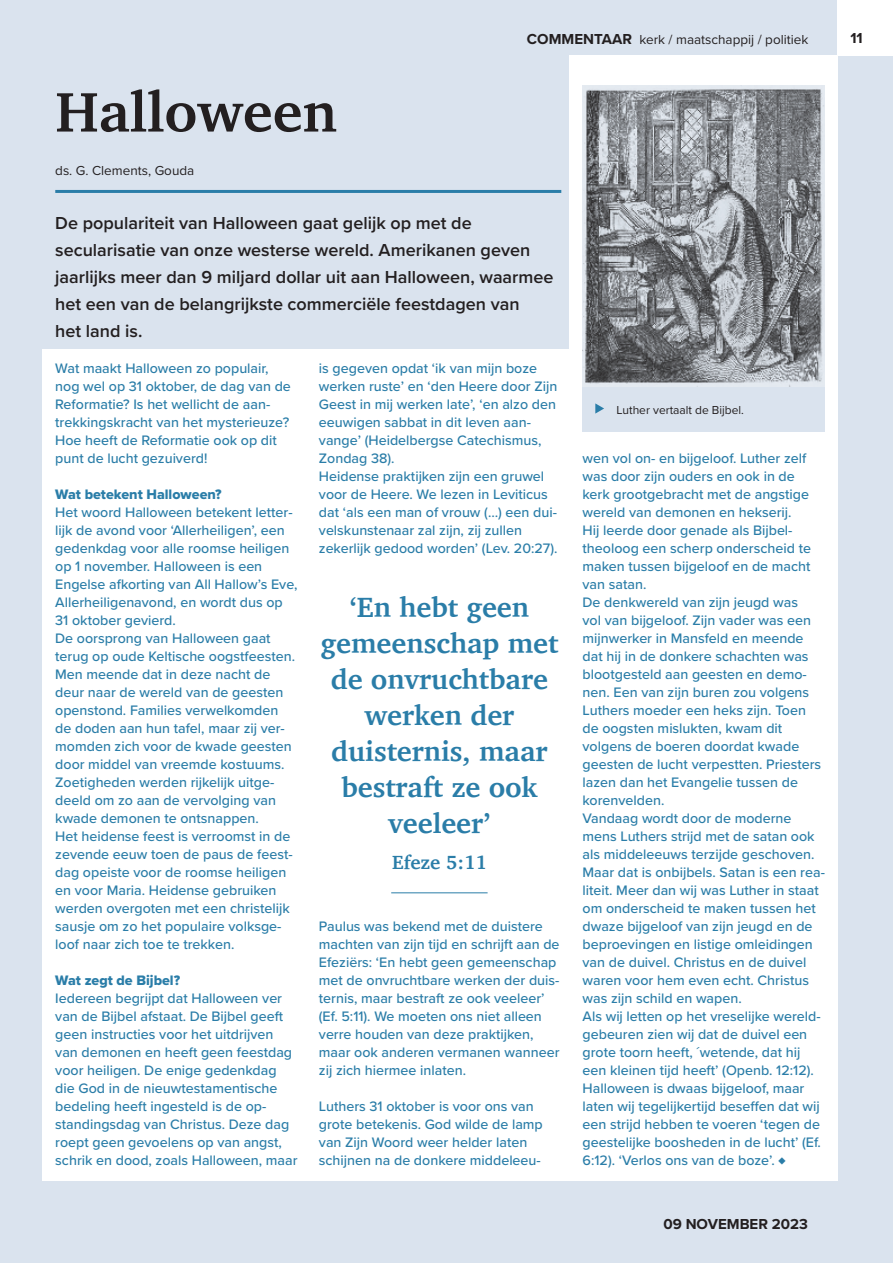
<style>
.page{position:relative;width:893px;height:1263px;background:#dae3ee}
.page>*{position:absolute;margin:0;border:0;box-sizing:border-box;transform-origin:0 0}
.t1{font:700 57px "Charter";color:#231f20}
.t2{font:700 28.5px/36px "Charter";color:#2a7da8;text-align:center}
.t3{font:700 19.5px "Charter";color:#2a7da8}
.t4{font:600 18px/27px "Proxima Nova";color:#231f20}
.t5{font:700 15px "Proxima Nova";color:#231f20}
.t6{font:500 14.25px/18px "Proxima Nova";color:#2a7da8}
.t7{font:14.25px "Proxima Nova Extrabld";color:#2a7da8}
.t8{font:13.5px "Proxima Nova";color:#231f20}
.t9{font:12px "Proxima Nova";color:#231f20}
.s1{font-weight:700;font-size:15px}
</style>
<div class="page">
<div style="left:569px;top:55px;width:269px;height:1110px;background:#fff"></div>
<div style="left:583px;top:386px;width:242px;height:45px;background:#dae3ee"></div>
<svg style="left:595px;top:403px;width:9px;height:11px"></svg>
<img style="left:583px;top:85px;width:242px;height:301px">
<hr style="left:55px;top:190px;width:506px;height:3px;background:#2a7da8">
<div style="left:43px;top:349px;width:267px;height:130px;background:#fff"></div>
<div style="left:43px;top:457px;width:267px;height:40px;background:#fff"></div>
<div style="left:43px;top:493px;width:267px;height:148px;background:#fff"></div>
<div style="left:43px;top:619px;width:267px;height:220px;background:#fff"></div>
<div style="left:43px;top:817px;width:267px;height:148px;background:#fff"></div>
<div style="left:43px;top:943px;width:267px;height:40px;background:#fff"></div>
<div style="left:43px;top:979px;width:267px;height:202px;background:#fff"></div>
<div style="left:306px;top:349px;width:268px;height:130px;background:#fff"></div>
<div style="left:306px;top:457px;width:268px;height:634px;background:#fff"></div>
<div style="left:306px;top:1087px;width:268px;height:94px;background:#fff"></div>
<div style="left:570px;top:997px;width:268px;height:184px;background:#fff"></div>
<hr style="left:391px;top:892px;width:97px;height:1px;background:#2a7da8">
<div style="left:838px;top:0;width:55px;height:55px;background:#fff"></div>
<p class="t8" style="left:527px;top:30px;width:283px"><span class="s1">COMMENTAAR</span> kerk / maatschappij / politiek</p>
<p class="t5" style="left:850px;top:26px;width:14px">11</p>
<h1 class="t1" style="left:55px;top:63px;width:283px">Halloween</h1>
<p class="t8" style="left:55px;top:160px;width:141px">ds. G. Clements, Gouda</p>
<p class="t4" style="left:55px;top:209px;width:500px">De populariteit van Halloween gaat gelijk op met de secularisatie van onze westerse wereld. Amerikanen geven jaarlijks meer dan 9 miljard dollar uit aan Halloween, waarmee het een van de belangrijkste commerciële feestdagen van<br>het land is.</p>
<p class="t6" style="left:55px;top:359px;width:237px">Wat maakt Halloween zo populair, nog wel op 31 oktober, de dag van de Reformatie? Is het wellicht de aan&shy;trekkingskracht van het mysterieuze?<br>Hoe heeft de Reformatie ook op dit punt de lucht gezuiverd!</p>
<p class="t7" style="left:55px;top:484px;width:168px">Wat betekent Halloween?</p>
<p class="t6" style="left:55px;top:503px;width:244px">Het woord Halloween betekent letter&shy;lijk de avond voor ‘Allerheiligen’, een gedenkdag voor alle roomse heiligen op 1 november. Halloween is een Engelse afkorting van All Hallow’s Eve, Allerheiligenavond, en wordt dus op 31 oktober gevierd.<br>De oorsprong van Halloween gaat terug op oude Keltische oogstfeesten.<br>Men meende dat in deze nacht de deur naar de wereld van de geesten openstond. Families verwelkomden de doden aan hun tafel, maar zij ver&shy;momden zich voor de kwade geesten door middel van vreemde kostuums.<br>Zoetigheden werden rijkelijk uitge&shy;deeld om zo aan de vervolging van kwade demonen te ontsnappen.<br>Het heidense feest is verroomst in de zevende eeuw toen de paus de feest&shy;dag opeiste voor de roomse heiligen en voor Maria. Heidense gebruiken werden overgoten met een christelijk sausje om zo het populaire volksge&shy;loof naar zich toe te trekken.</p>
<p class="t7" style="left:55px;top:970px;width:126px">Wat zegt de Bijbel?</p>
<p class="t6" style="left:55px;top:989px;width:244px">Iedereen begrijpt dat Halloween ver van de Bijbel afstaat. De Bijbel geeft geen instructies voor het uitdrijven van demonen en heeft geen feestdag voor heiligen. De enige gedenkdag die God in de nieuwtestamentische bedeling heeft ingesteld is de op&shy;standingsdag van Christus. Deze dag roept geen gevoelens op van angst, schrik en dood, zoals Halloween, maar</p>
<p class="t6" style="left:319px;top:359px;width:240px">is gegeven opdat ‘ik van mijn boze werken ruste’ en ‘den Heere door Zijn Geest in mij werken late’, ‘en alzo den eeuwigen sabbat in dit leven aan&shy;vange’ (Heidelbergse Catechismus, Zondag 38).<br>Heidense praktijken zijn een gruwel voor de Heere. We lezen in Leviticus dat ‘als een man of vrouw (…) een dui&shy;velskunstenaar zal zijn, zij zullen zekerlijk gedood worden’ (Lev. 20:27).</p>
<h2 class="t2" style="left:321px;top:589px;width:239px">‘En hebt geen gemeenschap met de onvruchtbare werken der duisternis, maar bestraft ze ook veeleer’</h2>
<h3 class="t3" style="left:392px;top:845px;width:96px">Efeze 5:11</h3>
<p class="t6" style="left:319px;top:917px;width:242px">Paulus was bekend met de duistere machten van zijn tijd en schrijft aan de Efeziërs: ‘En hebt geen gemeenschap met de onvruchtbare werken der duis&shy;ternis, maar bestraft ze ook veeleer’ (Ef. 5:11). We moeten ons niet alleen verre houden van deze praktijken, maar ook anderen vermanen wanneer zij zich hiermee inlaten.</p>
<p class="t6" style="left:319px;top:1097px;width:225px">Luthers 31 oktober is voor ons van grote betekenis. God wilde de lamp van Zijn Woord weer helder laten schijnen na de donkere middeleeu-</p>
<p class="t9" style="left:617px;top:401px;width:129px">Luther vertaalt de Bijbel.</p>
<p class="t6" style="left:583px;top:449px;width:244px">wen vol on- en bijgeloof. Luther zelf was door zijn ouders en ook in de kerk grootgebracht met de angstige wereld van demonen en hekserij.<br>Hij leerde door genade als Bijbel&shy;theoloog een scherp onderscheid te maken tussen bijgeloof en de macht van satan.<br>De denkwereld van zijn jeugd was<br>vol van bijgeloof. Zijn vader was een mijnwerker in Mansfeld en meende dat hij in de donkere schachten was blootgesteld aan geesten en demo&shy;nen. Een van zijn buren zou volgens Luthers moeder een heks zijn. Toen de oogsten mislukten, kwam dit volgens de boeren doordat kwade geesten de lucht verpestten. Priesters lazen dan het Evangelie tussen de korenvelden.<br>Vandaag wordt door de moderne mens Luthers strijd met de satan ook als middeleeuws terzijde geschoven.<br>Maar dat is onbijbels. Satan is een rea&shy;liteit. Meer dan wij was Luther in staat om onderscheid te maken tussen het dwaze bijgeloof van zijn jeugd en de beproevingen en listige omleidingen van de duivel. Christus en de duivel waren voor hem even echt. Christus was zijn schild en wapen.<br>Als wij letten op het vreselijke wereld&shy;gebeuren zien wij dat de duivel een grote toorn heeft, ´wetende, dat hij een kleinen tijd heeft’ (Openb. 12:12).<br>Halloween is dwaas bijgeloof, maar laten wij tegelijkertijd beseffen dat wij een strijd hebben te voeren ‘tegen de geestelijke boosheden in de lucht’ (Ef.<br>6:12). ‘Verlos ons van de boze’. ♦</p>
<p class="t5" style="left:663px;top:1213px;width:34px">09 NOVEMBER</p>
<p class="t5" style="left:772px;top:1213px;width:38px">2023</p>
</div>
